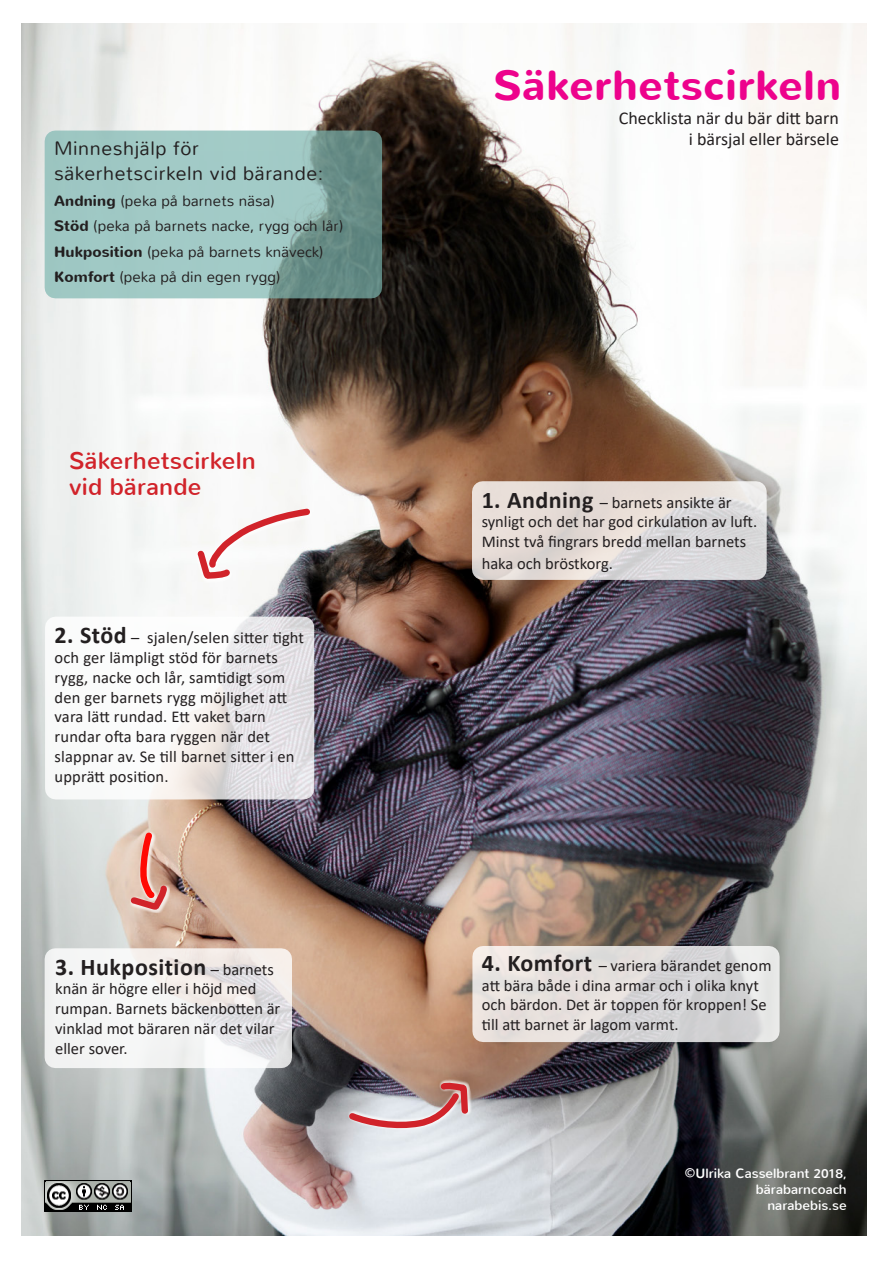
<style>
.page{position:relative;width:893px;height:1263px;background:#fff}
.page>*{position:absolute;margin:0;border:0;box-sizing:border-box;transform-origin:0 0}
.t1{font:700 42px "Nunito";letter-spacing:.02em;color:#ed028c}
.t2{font:24px "Nunito";letter-spacing:.01em;color:#d1232a}
.Brödtext{font:700 24px "Calibri";letter-spacing:.02em;color:#231f20}
.t3{font:300 19.5px "Nunito";letter-spacing:.03em;color:#231f20}
.t4{font:18px "Calibri";color:#231f20}
.Brödtext-2{font:16.5px/19.8px "Calibri";color:#231f20}
.t5{font:300 15px "Nunito";letter-spacing:.01em;color:#231f20}
.t6{font:13.5px "Nunito";color:#fff}
.s1{font-weight:700}
.s2{font-weight:700;font-size:24px}
.s3{font-weight:400;font-size:16.5px}
.s4{font-size:12.75px}
.s5{font-size:12px}
</style>
<div class="page">
<img style="left:21px;top:23px;width:846px;height:1212px">
<svg style="left:472px;top:481px;width:295px;height:99px;background:#e0dad7"></svg>
<svg style="left:45px;top:617px;width:269px;height:182px"></svg>
<svg style="left:45px;top:948px;width:247px;height:120px;fill:#f4f3f2"></svg>
<svg style="left:472px;top:946px;width:308px;height:96px;background:#dedbda"></svg>
<svg style="left:127px;top:828px;width:44px;height:86px;background:#dfa093"></svg>
<svg style="left:188px;top:497px;width:133px;height:93px"></svg>
<img style="left:344px;top:1074px;width:133px;height:59px">
<svg style="left:45px;top:131px;width:337px;height:167px;background:#92bab5"></svg>
<img style="left:45px;top:1181px;width:86px;height:30px">
<p class="t3" style="left:54px;top:136px;width:146px">Minneshjälp för</p>
<p class="t3" style="left:54px;top:161px;width:271px">säkerhetscirkeln vid bärande:</p>
<p class="t5" style="left:54px;top:191px;width:222px"><span class="s1">Andning</span> (peka på barnets näsa)</p>
<p class="t5" style="left:54px;top:217px;width:291px"><span class="s1">Stöd</span> (peka på barnets nacke, rygg och lår)</p>
<p class="t5" style="left:54px;top:242px;width:271px"><span class="s1">Hukposition</span> (peka på barnets knäveck)</p>
<p class="t5" style="left:54px;top:268px;width:228px"><span class="s1">Komfort</span> (peka på din egen rygg)</p>
<p class="t2" style="left:69px;top:445px;width:188px">Säkerhetscirkeln</p>
<p class="t2" style="left:69px;top:471px;width:134px">vid bärande</p>
<p class="Brödtext-2" style="left:55px;top:627px;width:251px"><span class="s2">2. Stöd</span> – sjalen/selen sitter tight och ger lämpligt stöd för barnets rygg, nacke och lår, samtidigt som den ger barnets rygg möjlighet att vara lätt rundad. Ett vaket barn rundar ofta bara ryggen när det slappnar av. Se till barnet sitter i en upprätt position.</p>
<p class="Brödtext" style="left:55px;top:949px;width:220px">3. Hukposition <span class="s3">– barnets</span></p>
<p class="Brödtext-2" style="left:55px;top:978px;width:227px">knän är högre eller i höjd med rumpan. Barnets bäckenbotten är vinklad mot bäraren när det vilar eller sover.</p>
<p class="t1" style="left:494px;top:57px;width:349px">Säkerhetscirkeln</p>
<p class="t4" style="left:619px;top:105px;width:222px">Checklista när du bär ditt barn</p>
<p class="t4" style="left:689px;top:127px;width:152px">i bärsjal eller bärsele</p>
<p class="Brödtext-2" style="left:482px;top:492px;width:277px"><span class="s2">1. Andning</span> – barnets ansikte är synligt och det har god cirkulation av luft.<br>Minst två fingrars bredd mellan barnets</p>
<p class="Brödtext-2" style="left:482px;top:553px;width:133px">haka och bröstkorg.</p>
<p class="Brödtext-2" style="left:482px;top:955px;width:291px"><span class="s2">4. Komfort</span> – variera bärandet genom att bära både i dina armar och i olika knyt</p>
<p class="Brödtext-2" style="left:482px;top:995px;width:286px">och bärdon. Det är toppen för kroppen! Se</p>
<p class="Brödtext-2" style="left:482px;top:1014px;width:198px">till att barnet är lagom varmt.</p>
<p class="t6" style="left:684px;top:1164px;width:164px">©Ulrika Casselbrant <span class="s4">2018</span><span class="s5">,</span></p>
<p class="t6" style="left:756px;top:1180px;width:92px">bärabarncoach</p>
<p class="t6" style="left:767px;top:1196px;width:81px">narabebis.se</p>
</div>
